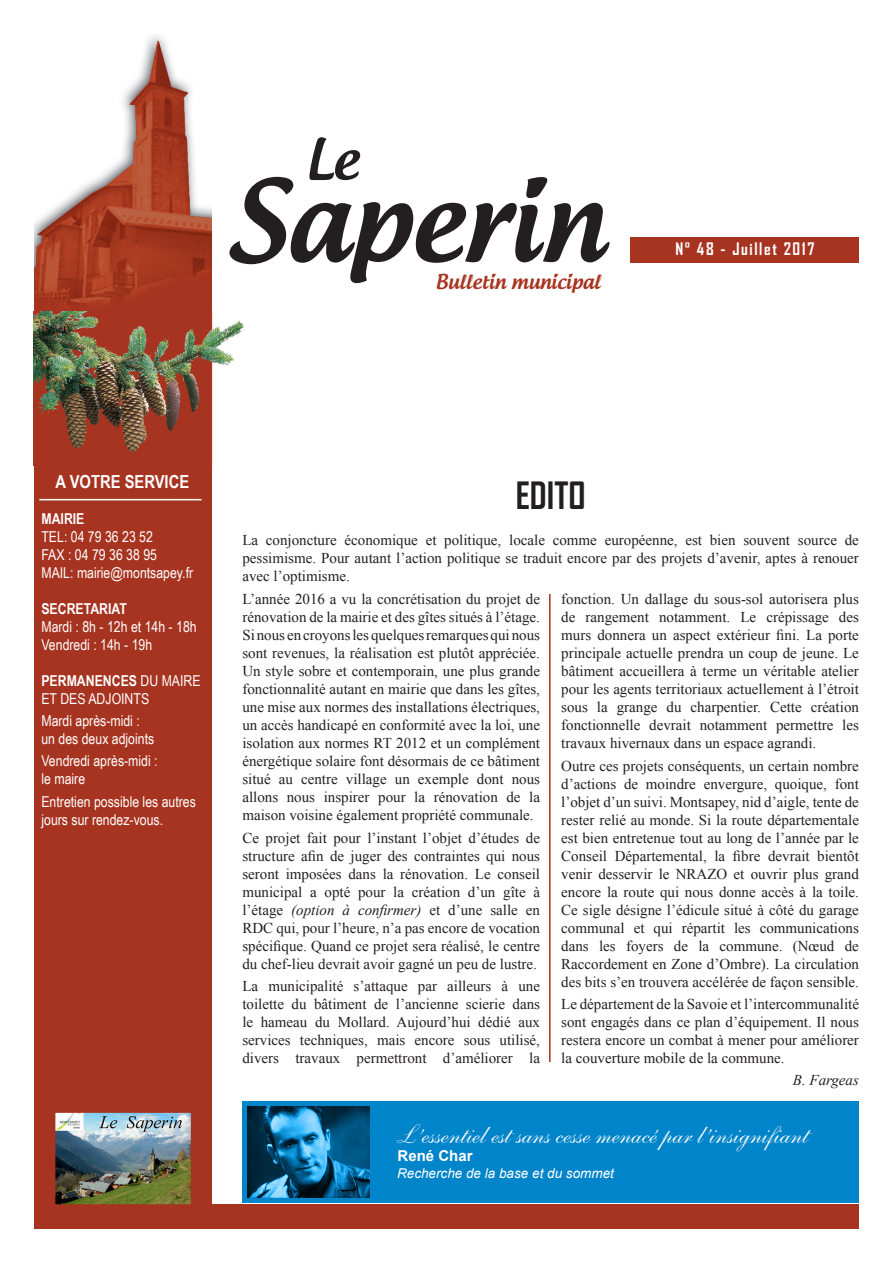
<style>
.page{position:relative;width:893px;height:1263px;background:#fff}
.page>*{position:absolute;margin:0;border:0;box-sizing:border-box;transform-origin:0 0}
.t1{font:500 108px "Androgyne";color:#231f20}
.t2{font:500 54px "Androgyne";color:#231f20}
.t3{font:700 36px "Agency FB";color:#231f20}
.t4{font:27px "Shelley Andante Script";color:#fff}
.t5{font:500 19.5px "Androgyne";color:#a73420}
.t6{font:700 18px "Arial Narrow";color:#fff}
.t7{font:700 16.5px "Agency FB";letter-spacing:.1em;color:#fff}
.t8{font:15px/18px "Times New Roman";color:#231f20;text-align:justify}
.t9{font:15px/18px "Arial Narrow";color:#fff}
.t10{font:700 15px "Arial Narrow";color:#fff}
.t11{font:italic 15px "Times New Roman";color:#231f20}
.t12{font:700 15px "Arial";color:#fff}
.t13{font:italic 13.5px "Arial";color:#fff}
.s1{font-weight:700}
.s2{font-style:italic}
</style>
<div class="page">
<div style="left:242px;top:1101px;width:617px;height:102px;background:#0084ca"></div>
<div style="left:34px;top:319px;width:178px;height:910px;background:#a73420"></div>
<img style="left:34px;top:35px;width:178px;height:276px">
<img style="left:34px;top:311px;width:210px;height:154px">
<div style="left:630px;top:237px;width:229px;height:26px;background:#a73420"></div>
<hr style="left:549px;top:594px;width:2px;height:468px;background:#a73420">
<hr style="left:39px;top:499px;width:163px;height:1px;background:#fff">
<div style="left:34px;top:1204px;width:825px;height:25px;background:#a73420"></div>
<img style="left:56px;top:1113px;width:134px;height:90px">
<div style="left:52px;top:1109px;width:142px;height:98px;border:3px solid #a73420"></div>
<img style="left:248px;top:1106px;width:122px;height:92px">
<h2 class="t2" style="left:305px;top:125px;width:55px">Le</h2>
<h1 class="t1" style="left:226px;top:152px;width:379px">Saperin</h1>
<h3 class="t5" style="left:435px;top:269px;width:167px">Bulletin municipal</h3>
<p class="t7" style="left:675px;top:238px;width:141px">N° 48 - Juillet 2017</p>
<p class="t6" style="left:56px;top:468px;width:135px">A VOTRE SERVICE</p>
<p class="t10" style="left:41px;top:507px;width:45px">MAIRIE</p>
<p class="t9" style="left:41px;top:527px;width:153px">TEL: 04 79 36 23 52<br>FAX : 04 79 36 38 95<br>MAIL: mairie@montsapey.fr</p>
<p class="t10" style="left:41px;top:597px;width:87px">SECRETARIAT</p>
<p class="t9" style="left:41px;top:617px;width:157px">Mardi : 8h - 12h et 14h - 18h<br>Vendredi : 14h - 19h</p>
<p class="t9" style="left:41px;top:671px;width:161px"><span class="s1">PERMANENCES</span> DU MAIRE<br>ET DES ADJOINTS</p>
<p class="t9" style="left:41px;top:711px;width:114px">Mardi après-midi : un des deux adjoints</p>
<p class="t9" style="left:41px;top:751px;width:118px">Vendredi après-midi : le maire</p>
<p class="t9" style="left:41px;top:792px;width:156px">Entretien possible les autres jours sur rendez-vous.</p>
<h3 class="t3" style="left:516px;top:473px;width:71px">EDITO</h3>
<p class="t8" style="left:242px;top:530px;width:618px">La conjoncture économique et politique, locale comme européenne, est bien souvent source de pessimisme. Pour autant l’action politique se traduit encore par des projets d’avenir, aptes à renouer avec l’optimisme.</p>
<p class="t8" style="left:242px;top:590px;width:299px">L’année 2016 a vu la concrétisation du projet de rénovation de la mairie et des gîtes situés à l’étage.<br>Si nous en croyons les quelques remarques qui nous sont revenues, la réalisation est plutôt appréciée.<br>Un style sobre et contemporain, une plus grande fonctionnalité autant en mairie que dans les gîtes, une mise aux normes des installations électriques, un accès handicapé en conformité avec la loi, une isolation aux normes RT 2012 et un complément énergétique solaire font désormais de ce bâtiment situé au centre village un exemple dont nous allons nous inspirer pour la rénovation de la maison voisine également propriété communale.</p>
<p class="t8" style="left:242px;top:828px;width:299px">Ce projet fait pour l’instant l’objet d’études de structure afin de juger des contraintes qui nous seront imposées dans la rénovation. Le conseil municipal a opté pour la création d’un gîte à l’étage <span class="s2">(option à confirmer)</span> et d’une salle en RDC qui, pour l’heure, n’a pas encore de vocation spécifique. Quand ce projet sera réalisé, le centre du chef-lieu devrait avoir gagné un peu de lustre.</p>
<p class="t8" style="left:242px;top:976px;width:299px">La municipalité s’attaque par ailleurs à une toilette du bâtiment de l’ancienne scierie dans le hameau du Mollard. Aujourd’hui dédié aux services techniques, mais encore sous utilisé, divers travaux permettront d’améliorer la</p>
<p class="t8" style="left:561px;top:590px;width:299px">fonction. Un dallage du sous-sol autorisera plus de rangement notamment. Le crépissage des murs donnera un aspect extérieur fini. La porte principale actuelle prendra un coup de jeune. Le bâtiment accueillera à terme un véritable atelier pour les agents territoriaux actuellement à l’étroit sous la grange du charpentier. Cette création fonctionnelle devrait notamment permettre les travaux hivernaux dans un espace agrandi.</p>
<p class="t8" style="left:561px;top:756px;width:299px">Outre ces projets conséquents, un certain nombre d’actions de moindre envergure, quoique, font l’objet d’un suivi. Montsapey, nid d’aigle, tente de rester relié au monde. Si la route départementale est bien entretenue tout au long de l’année par le Conseil Départemental, la fibre devrait bientôt venir desservir le NRAZO et ouvrir plus grand encore la route qui nous donne accès à la toile.<br>Ce sigle désigne l’édicule situé à côté du garage communal et qui répartit les communications dans les foyers de la commune. (Nœud de Raccordement en Zone d’Ombre). La circulation des bits s’en trouvera accélérée de façon sensible.</p>
<p class="t8" style="left:561px;top:994px;width:299px">Le département de la Savoie et l’intercommunalité sont engagés dans ce plan d’équipement. Il nous restera encore un combat à mener pour améliorer la couverture mobile de la commune.</p>
<p class="t11" style="left:793px;top:1070px;width:68px">B. Fargeas</p>
<h3 class="t4" style="left:393px;top:1119px;width:412px">L’essentiel est sans cesse menacé par l’insignifiant</h3>
<p class="t12" style="left:397px;top:1146px;width:77px">René Char</p>
<p class="t13" style="left:397px;top:1164px;width:218px">Recherche de la base et du sommet</p>
</div>
